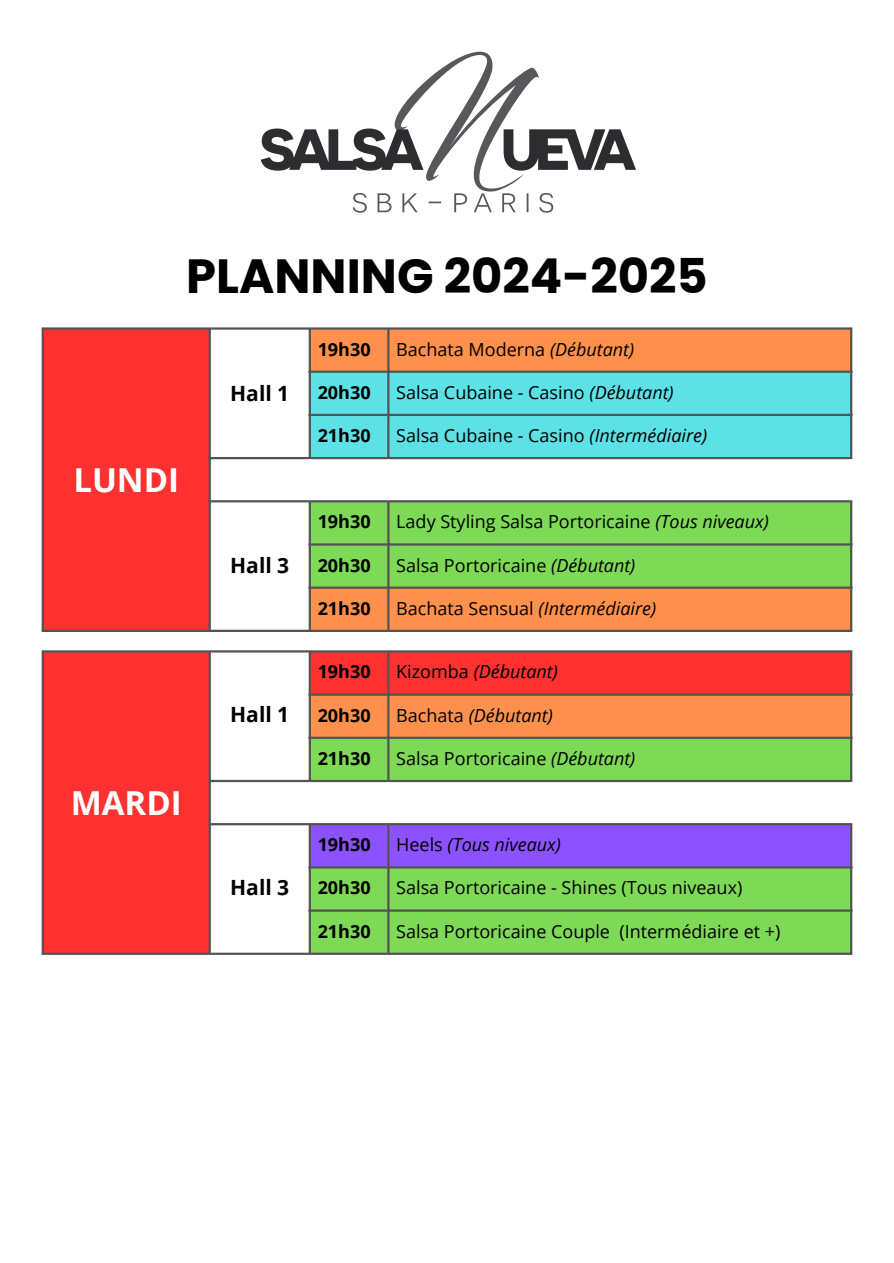
<style>
.page{position:relative;width:894px;height:1263px;background:#fff}
.page>*{position:absolute;margin:0;border:0;box-sizing:border-box;transform-origin:0 0}
.t1{font:700 48px "Poppins";color:#000}
.t2{font:700 33px "Open Sans";color:#fff}
.t3{font:700 21px "Open Sans";color:#000}
.t4{font:18px "Open Sans";color:#000}
.t5{font:italic 18px "Open Sans";color:#000}
.t6{font:700 18px "Open Sans";color:#000}
.s1{font-style:italic}
.s2{font-style:normal}
</style>
<div class="page">
<svg style="left:260px;top:52px;width:376px;height:161px"></svg>
<div style="left:42px;top:328px;width:168px;height:303px;background:#ff3131"></div>
<svg style="left:311px;top:330px;width:538px;height:300px;fill:#ff914d"></svg>
<div style="left:311px;top:373px;width:538px;height:84px;background:#5ce1e6"></div>
<div style="left:311px;top:502px;width:538px;height:85px;background:#7ed957"></div>
<hr style="left:42px;top:330px;width:2px;height:300px;background:#545454">
<hr style="left:208px;top:330px;width:3px;height:300px;background:#545454">
<hr style="left:308px;top:330px;width:3px;height:127px;background:#545454">
<hr style="left:308px;top:502px;width:3px;height:128px;background:#545454">
<hr style="left:387px;top:330px;width:2px;height:127px;background:#545454">
<hr style="left:387px;top:502px;width:2px;height:128px;background:#545454">
<hr style="left:849px;top:330px;width:3px;height:127px;background:#545454">
<hr style="left:849px;top:502px;width:3px;height:128px;background:#545454">
<hr style="left:42px;top:327px;width:810px;height:3px;background:#545454">
<hr style="left:308px;top:371px;width:544px;height:2px;background:#545454">
<hr style="left:308px;top:414px;width:544px;height:2px;background:#545454">
<hr style="left:208px;top:457px;width:644px;height:2px;background:#545454">
<hr style="left:208px;top:500px;width:644px;height:2px;background:#545454">
<hr style="left:308px;top:543px;width:544px;height:3px;background:#545454">
<hr style="left:308px;top:587px;width:544px;height:2px;background:#545454">
<hr style="left:42px;top:630px;width:810px;height:2px;background:#545454">
<hr style="left:387px;top:459px;width:2px;height:41px;background:#fff">
<svg style="left:44px;top:653px;width:805px;height:300px;fill:#ff3131"></svg>
<div style="left:311px;top:696px;width:538px;height:41px;background:#ff914d"></div>
<svg style="left:311px;top:739px;width:538px;height:214px;fill:#7ed957"></svg>
<div style="left:311px;top:825px;width:538px;height:41px;background:#8c52ff"></div>
<hr style="left:42px;top:653px;width:2px;height:300px;background:#545454">
<hr style="left:208px;top:653px;width:3px;height:300px;background:#545454">
<hr style="left:308px;top:653px;width:3px;height:127px;background:#545454">
<hr style="left:308px;top:825px;width:3px;height:128px;background:#545454">
<hr style="left:387px;top:653px;width:2px;height:127px;background:#545454">
<hr style="left:387px;top:825px;width:2px;height:128px;background:#545454">
<hr style="left:849px;top:653px;width:3px;height:127px;background:#545454">
<hr style="left:849px;top:825px;width:3px;height:128px;background:#545454">
<hr style="left:42px;top:650px;width:810px;height:3px;background:#545454">
<hr style="left:308px;top:693px;width:544px;height:3px;background:#545454">
<hr style="left:308px;top:737px;width:544px;height:2px;background:#545454">
<hr style="left:208px;top:780px;width:644px;height:2px;background:#545454">
<hr style="left:208px;top:823px;width:644px;height:2px;background:#545454">
<hr style="left:308px;top:866px;width:544px;height:2px;background:#545454">
<hr style="left:308px;top:909px;width:544px;height:3px;background:#545454">
<hr style="left:42px;top:953px;width:810px;height:2px;background:#545454">
<hr style="left:308px;top:782px;width:3px;height:41px;background:#fff">
<hr style="left:387px;top:782px;width:2px;height:41px;background:#fff">
<p class="t1" style="left:186px;top:242px;width:523px">PLANNING 2024-2025</p>
<p class="t2" style="left:73px;top:456px;width:107px">LUNDI</p>
<p class="t2" style="left:71px;top:779px;width:112px">MARDI</p>
<p class="t3" style="left:230px;top:378px;width:60px">Hall 1</p>
<p class="t3" style="left:230px;top:551px;width:60px">Hall 3</p>
<p class="t3" style="left:230px;top:700px;width:60px">Hall 1</p>
<p class="t3" style="left:230px;top:873px;width:60px">Hall 3</p>
<p class="t6" style="left:317px;top:336px;width:54px">19h30</p>
<p class="t4" style="left:396px;top:336px;width:239px">Bachata Moderna <span class="s1">(Débutant)</span></p>
<p class="t6" style="left:317px;top:379px;width:54px">20h30</p>
<p class="t4" style="left:396px;top:379px;width:279px">Salsa Cubaine - Casino <span class="s1">(Débutant)</span></p>
<p class="t6" style="left:317px;top:423px;width:54px">21h30</p>
<p class="t4" style="left:396px;top:423px;width:312px">Salsa Cubaine - Casino <span class="s1">(Intermédiaire)</span></p>
<p class="t6" style="left:317px;top:509px;width:54px">19h30</p>
<p class="t4" style="left:396px;top:509px;width:374px">Lady Styling Salsa Portoricaine <span class="s1">(Tous niveaux)</span></p>
<p class="t6" style="left:317px;top:552px;width:54px">20h30</p>
<p class="t4" style="left:396px;top:552px;width:240px">Salsa Portoricaine <span class="s1">(Débutant)</span></p>
<p class="t6" style="left:317px;top:595px;width:54px">21h30</p>
<p class="t5" style="left:396px;top:595px;width:261px"><span class="s2">Bachata Sensual</span> (Intermédiaire)</p>
<p class="t6" style="left:317px;top:659px;width:54px">19h30</p>
<p class="t5" style="left:396px;top:659px;width:163px"><span class="s2">Kizomba</span> (Débutant)</p>
<p class="t6" style="left:317px;top:702px;width:54px">20h30</p>
<p class="t5" style="left:396px;top:702px;width:158px"><span class="s2">Bachata</span> (Débutant)</p>
<p class="t6" style="left:317px;top:746px;width:54px">21h30</p>
<p class="t4" style="left:396px;top:746px;width:240px">Salsa Portoricaine <span class="s1">(Débutant)</span></p>
<p class="t6" style="left:317px;top:832px;width:54px">19h30</p>
<p class="t5" style="left:396px;top:832px;width:166px"><span class="s2">Heels</span> (Tous niveaux)</p>
<p class="t6" style="left:317px;top:875px;width:54px">20h30</p>
<p class="t4" style="left:396px;top:875px;width:347px">Salsa Portoricaine - Shines (Tous niveaux)</p>
<p class="t6" style="left:317px;top:918px;width:54px">21h30</p>
<p class="t4" style="left:396px;top:918px;width:385px">Salsa Portoricaine Couple (Intermédiaire et +)</p>
</div>
